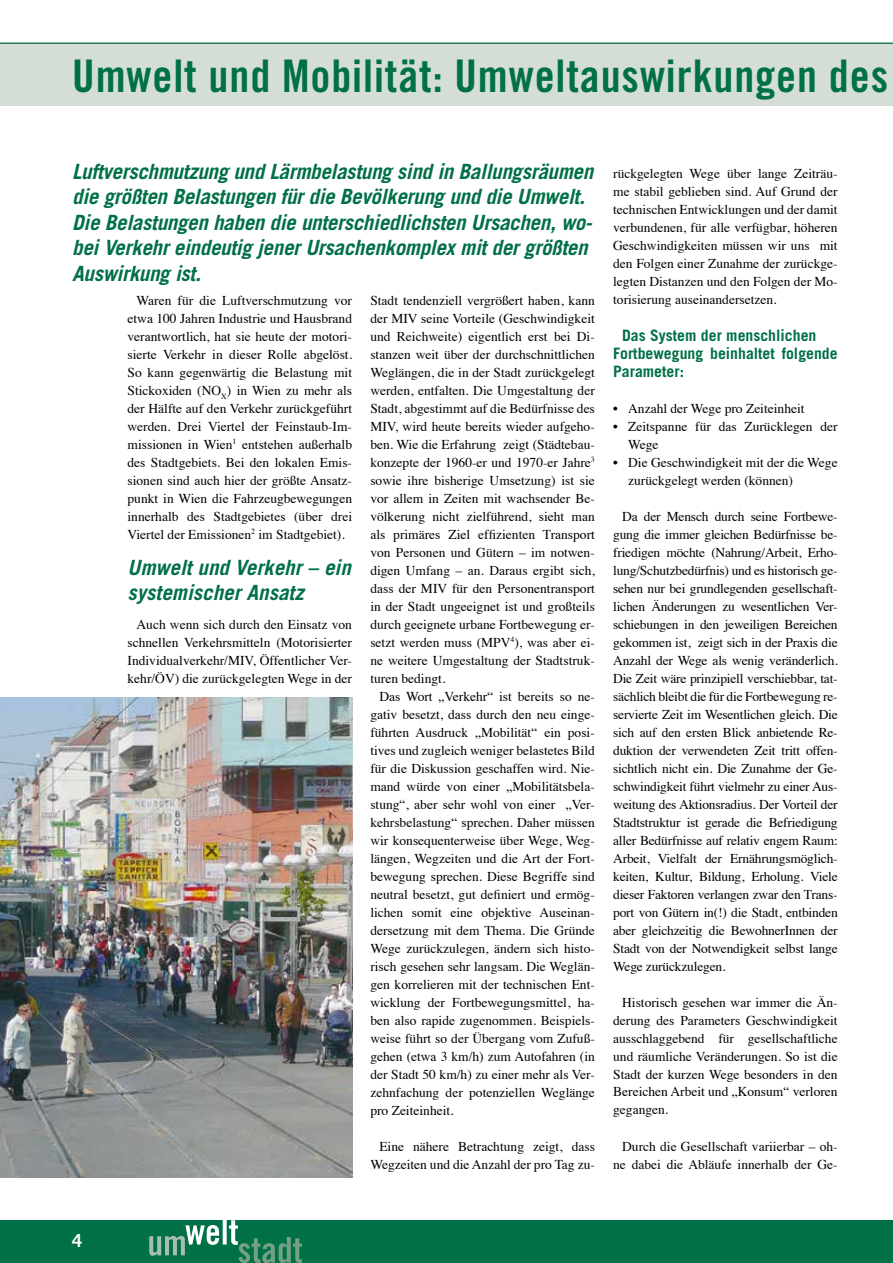
<style>
.page{position:relative;width:893px;height:1263px;background:#fff}
.page>*{position:absolute;margin:0;border:0;box-sizing:border-box;transform-origin:0 0}
.t1{font:45px "Trade Gothic Bold Cond Twenty";letter-spacing:.02em;color:#007046}
.t2{font:italic 700 21px/25.5px "Trade Gothic";letter-spacing:-.015em;color:#007046}
.t3{font:700 18px "Trade Gothic";color:#fff}
.t4{font:700 15.75px/18px "Trade Gothic";color:#007046}
.t5{font:13.5px/18px "Times";color:#000;text-align:justify}
</style>
<div class="page">
<div style="left:0;top:1220px;width:893px;height:43px;background:#007046"></div>
<div style="left:0;top:43px;width:893px;height:63px;background:#d5ded5"></div>
<hr style="left:0;top:43px;width:893px;height:1px;background:#007046">
<svg style="left:149px;top:1225px;width:70px;height:31px"></svg>
<svg style="left:223px;top:1220px;width:4px;height:24px"></svg>
<svg style="left:229px;top:1220px;width:73px;height:43px"></svg>
<img style="left:0;top:697px;width:352px;height:481px">
<h1 class="t1" style="left:72px;top:48px;width:817px">Umwelt und Mobilität: Umweltauswirkungen des</h1>
<p class="t2" style="left:72px;top:158px;width:523px">Luftverschmutzung und Lärmbelastung sind in Ballungsräumen die größten Belastungen für die Bevölkerung und die Umwelt.<br>Die Belastungen haben die unterschiedlichsten Ursachen, wo&shy;bei Verkehr eindeutig jener Ursachenkomplex mit der größten Auswirkung ist.</p>
<p class="t5" style="left:128px;top:290px;width:226px;text-indent:9px">Waren für die Luftverschmutzung vor etwa 100 Jahren Industrie und Hausbrand verantwortlich, hat sie heute der motori&shy;sierte Verkehr in dieser Rolle abgelöst.<br>So kann gegenwärtig die Belastung mit Stickoxiden (NO<sub>X</sub>) in Wien zu mehr als der Hälfte auf den Verkehr zurückgeführt werden. Drei Viertel der Feinstaub-Im&shy;missionen in Wien<sup>1</sup> entstehen außerhalb des Stadtgebiets. Bei den lokalen Emis&shy;sionen sind auch hier der größte Ansatz&shy;punkt in Wien die Fahrzeugbewegungen innerhalb des Stadtgebietes (über drei Viertel der Emissionen<sup>2</sup> im Stadtgebiet).</p>
<h2 class="t2" style="left:128px;top:554px;width:225px">Umwelt und Verkehr – ein systemischer Ansatz</h2>
<p class="t5" style="left:128px;top:614px;width:226px;text-indent:9px">Auch wenn sich durch den Einsatz von schnellen Verkehrsmitteln (Motorisierter Individualverkehr/MIV, Öffentlicher Ver&shy;kehr/ÖV) die zurückgelegten Wege in der</p>
<p class="t5" style="left:370px;top:290px;width:226px">Stadt tendenziell vergrößert haben, kann der MIV seine Vorteile (Geschwindigkeit und Reichweite) eigentlich erst bei Di&shy;stanzen weit über der durchschnittlichen Weglängen, die in der Stadt zurückgelegt werden, entfalten. Die Umgestaltung der Stadt, abgestimmt auf die Bedürfnisse des MIV, wird heute bereits wieder aufgeho&shy;ben. Wie die Erfahrung zeigt (Städtebau&shy;konzepte der 1960-er und 1970-er Jahre<sup>3 </sup>sowie ihre bisherige Umsetzung) ist sie vor allem in Zeiten mit wachsender Be&shy;völkerung nicht zielführend, sieht man als primäres Ziel effizienten Transport von Personen und Gütern – im notwen&shy;digen Umfang – an. Daraus ergibt sich, dass der MIV für den Personentransport in der Stadt ungeeignet ist und großteils durch geeignete urbane Fortbewegung er&shy;setzt werden muss (MPV<sup>4</sup>), was aber ei&shy;ne weitere Umgestaltung der Stadtstruk&shy;turen bedingt.</p>
<p class="t5" style="left:370px;top:686px;width:226px;text-indent:9px">Das Wort „Verkehr“ ist bereits so ne&shy;gativ besetzt, dass durch den neu einge&shy;führten Ausdruck „Mobilität“ ein posi&shy;tives und zugleich weniger belastetes Bild für die Diskussion geschaffen wird. Nie&shy;mand würde von einer „Mobilitätsbela&shy;stung“, aber sehr wohl von einer „Ver&shy;kehrsbelastung“ sprechen. Daher müssen wir konsequenterweise über Wege, Weg&shy;längen, Wegzeiten und die Art der Fort&shy;bewegung sprechen. Diese Begriffe sind neutral besetzt, gut definiert und ermög&shy;lichen somit eine objektive Auseinan&shy;dersetzung mit dem Thema. Die Gründe Wege zurückzulegen, ändern sich histo&shy;risch gesehen sehr langsam. Die Weglän&shy;gen korrelieren mit der technischen Ent&shy;wicklung der Fortbewegungsmittel, ha&shy;ben also rapide zugenommen. Beispiels&shy;weise führt so der Übergang vom Zufuß&shy;gehen (etwa 3 km/h) zum Autofahren (in der Stadt 50 km/h) zu einer mehr als Ver&shy;zehnfachung der potenziellen Weglänge pro Zeiteinheit.</p>
<p class="t5" style="left:370px;top:1136px;width:226px;text-align:right">Eine nähere Betrachtung zeigt, dass<br>Wegzeiten und die Anzahl der pro Tag zu-</p>
<p class="t5" style="left:613px;top:164px;width:226px">rückgelegten Wege über lange Zeiträu&shy;me stabil geblieben sind. Auf Grund der technischen Entwicklungen und der damit verbundenen, für alle verfügbar, höheren Geschwindigkeiten müssen wir uns mit den Folgen einer Zunahme der zurückge&shy;legten Distanzen und den Folgen der Mo&shy;torisierung auseinandersetzen.</p>
<p class="t4" style="left:613px;top:326px;width:226px;text-indent:9px">Das System der menschlichen<br>Fortbewegung beinhaltet folgende<br>Parameter:</p>
<p class="t5" style="left:613px;top:398px;width:193px">• Anzahl der Wege pro Zeiteinheit</p>
<p class="t5" style="left:628px;top:416px;width:211px;text-indent:-15px">• Zeitspanne für das Zurücklegen der<br>Wege</p>
<p class="t5" style="left:628px;top:452px;width:211px;text-indent:-15px">• Die Geschwindigkeit mit der die Wege zurückgelegt werden (können)</p>
<p class="t5" style="left:613px;top:506px;width:226px;text-indent:9px">Da der Mensch durch seine Fortbewe&shy;gung die immer gleichen Bedürfnisse be&shy;friedigen möchte (Nahrung/Arbeit, Erho&shy;lung/Schutzbedürfnis) und es historisch ge&shy;sehen nur bei grundlegenden gesellschaft&shy;lichen Änderungen zu wesentlichen Ver&shy;schiebungen in den jeweiligen Bereichen gekommen ist, zeigt sich in der Praxis die Anzahl der Wege als wenig veränderlich.<br>Die Zeit wäre prinzipiell verschiebbar, tat&shy;sächlich bleibt die für die Fortbewegung re&shy;servierte Zeit im Wesentlichen gleich. Die sich auf den ersten Blick anbietende Re&shy;duktion der verwendeten Zeit tritt offen&shy;sichtlich nicht ein. Die Zunahme der Ge&shy;schwindigkeit führt vielmehr zu einer Aus&shy;weitung des Aktionsradius. Der Vorteil der Stadtstruktur ist gerade die Befriedigung aller Bedürfnisse auf relativ engem Raum:<br>Arbeit, Vielfalt der Ernährungsmöglich&shy;keiten, Kultur, Bildung, Erholung. Viele dieser Faktoren verlangen zwar den Trans&shy;port von Gütern in(!) die Stadt, entbinden aber gleichzeitig die BewohnerInnen der Stadt von der Notwendigkeit selbst lange Wege zurückzulegen.</p>
<p class="t5" style="left:613px;top:992px;width:226px;text-indent:9px">Historisch gesehen war immer die Än&shy;derung des Parameters Geschwindigkeit ausschlaggebend für gesellschaftliche und räumliche Veränderungen. So ist die Stadt der kurzen Wege besonders in den Bereichen Arbeit und „Konsum“ verloren gegangen.</p>
<p class="t5" style="left:613px;top:1136px;width:226px;text-align:right">Durch die Gesellschaft variierbar – oh&shy;ne dabei die Abläufe innerhalb der Ge-</p>
<h3 class="t3" style="left:72px;top:1229px;width:12px">4</h3>
</div>
